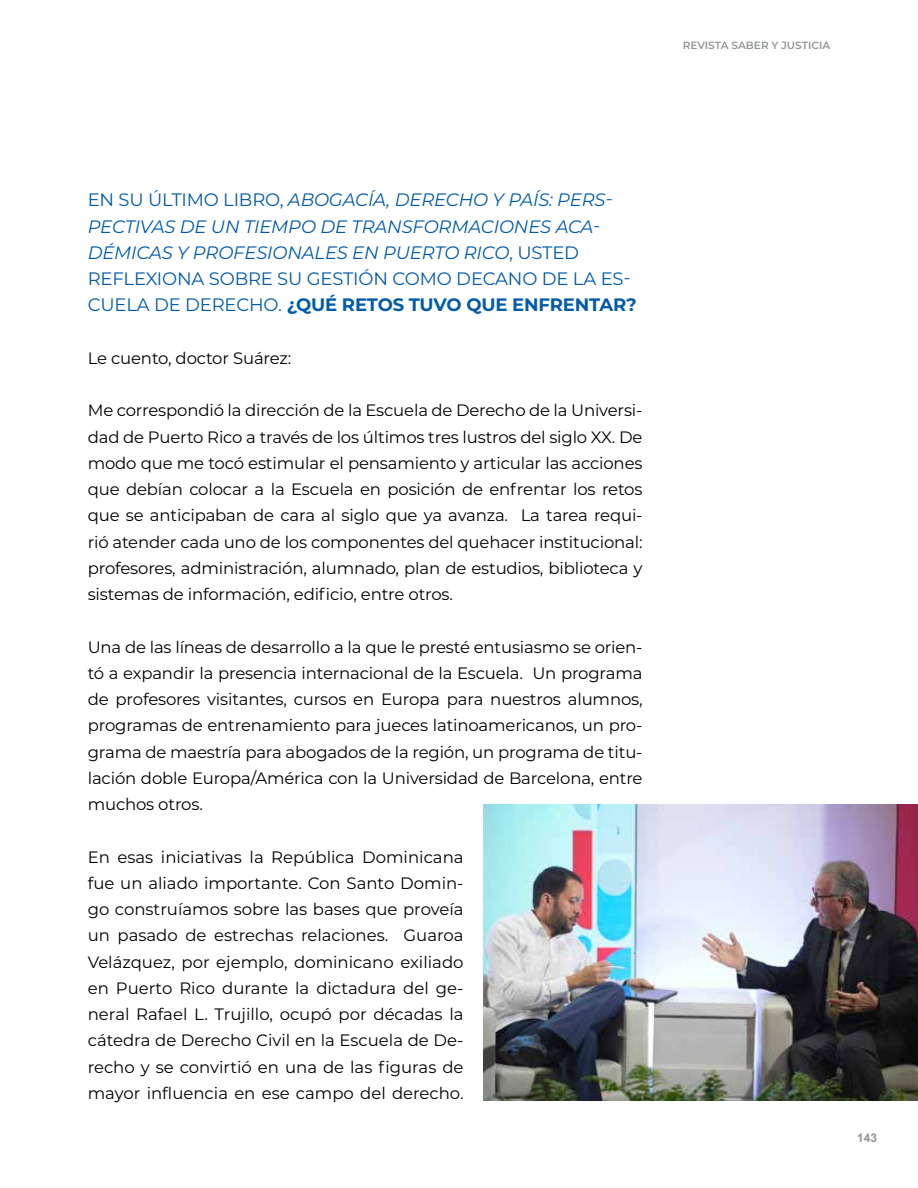
<style>
.page{position:relative;width:918px;height:1188px;background:#fff}
.page>*{position:absolute;margin:0;border:0;box-sizing:border-box;transform-origin:0 0}
.t1{font:italic 18px/26.2px "Montserrat";letter-spacing:-.01em;color:#005baa}
.t2{font:16.5px/26.2px "Montserrat";letter-spacing:-.01em;color:#000;text-align:justify}
.t3{font:700 12px "Arial";color:#939598}
.t4{font:600 10.5px "Montserrat";color:#939598}
.s1{font-style:normal}
.s2{font-weight:700;font-style:normal}
</style>
<div class="page">
<img style="left:484px;top:805px;width:434px;height:295px">
<p class="t4" style="left:683px;top:38px;width:149px">REVISTA SABER Y JUSTICIA</p>
<p class="t1" style="left:88px;top:186px;width:550px"><span class="s1">EN SU ÚLTIMO LIBRO,</span> ABOGACÍA, DERECHO Y PAÍS: PERS-PECTIVAS DE UN TIEMPO DE TRANSFORMACIONES ACA-DÉMICAS Y PROFESIONALES EN PUERTO RICO<span class="s1">, USTED REFLEXIONA SOBRE SU GESTIÓN COMO DECANO DE LA ES-CUELA DE DERECHO.</span> <span class="s2">¿QUÉ RETOS TUVO QUE ENFRENTAR?</span></p>
<p class="t2" style="left:88px;top:344px;width:205px">Le cuento, doctor Suárez:</p>
<p class="t2" style="left:88px;top:397px;width:556px">Me correspondió la dirección de la Escuela de Derecho de la Universi&shy;dad de Puerto Rico a través de los últimos tres lustros del siglo XX. De modo que me tocó estimular el pensamiento y articular las acciones que debían colocar a la Escuela en posición de enfrentar los retos que se anticipaban de cara al siglo que ya avanza. La tarea requi&shy;rió atender cada uno de los componentes del quehacer institucional: profesores, administración, alumnado, plan de estudios, biblioteca y sistemas de información, edificio, entre otros.</p>
<p class="t2" style="left:88px;top:633px;width:556px">Una de las líneas de desarrollo a la que le presté entusiasmo se orien&shy;tó a expandir la presencia internacional de la Escuela. Un programa de profesores visitantes, cursos en Europa para nuestros alumnos, programas de entrenamiento para jueces latinoamericanos, un pro&shy;grama de maestría para abogados de la región, un programa de titu&shy;lación doble Europa/América con la Universidad de Barcelona, entre muchos otros.</p>
<p class="t2" style="left:88px;top:843px;width:377px">En esas iniciativas la República Dominicana fue un aliado importante. Con Santo Domin&shy;go construíamos sobre las bases que proveía un pasado de estrechas relaciones. Guaroa Velázquez, por ejemplo, dominicano exiliado en Puerto Rico durante la dictadura del ge&shy;neral Rafael L. Trujillo, ocupó por décadas la cátedra de Derecho Civil en la Escuela de De&shy;recho y se convirtió en una de las figuras de mayor influencia en ese campo del derecho.</p>
<p class="t3" style="left:857px;top:1130px;width:22px">143</p>
</div>
